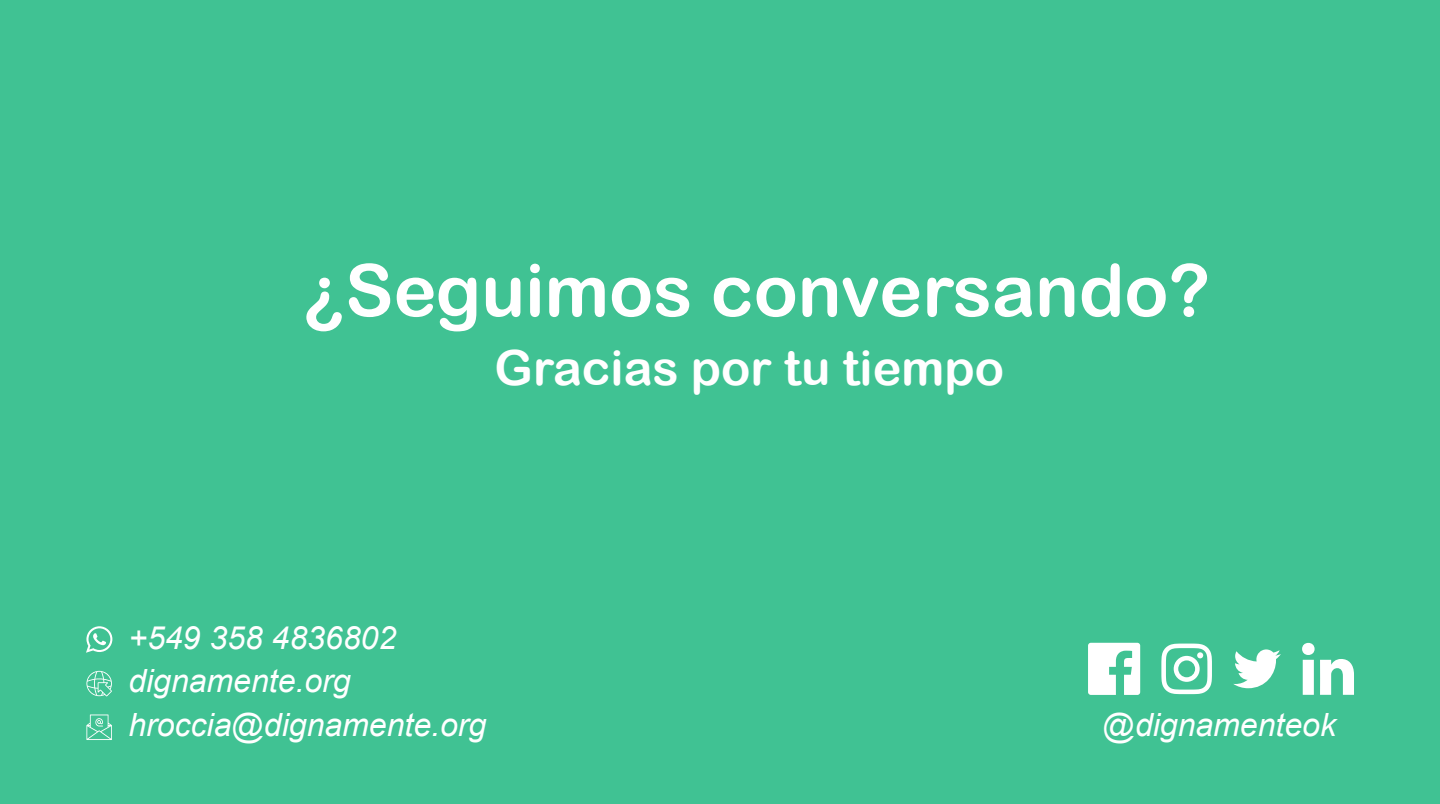
<style>
.page{position:relative;width:1440px;height:804px;background:#40c293}
.page>*{position:absolute;margin:0;border:0;box-sizing:border-box;transform-origin:0 0}
.t1{font:72.8px "Arial Rounded MT Bold";color:#fff}
.t2{font:48.4px "Arial Rounded MT Bold";color:#fff}
.t3{font:italic 32px/43.6px "Arial";color:#fff}
</style>
<div class="page">
<svg style="left:86px;top:626px;width:26px;height:27px"></svg>
<svg style="left:86px;top:671px;width:26px;height:25px"></svg>
<svg style="left:86px;top:715px;width:26px;height:25px"></svg>
<svg style="left:1161px;top:644px;width:51px;height:50px"></svg>
<svg style="left:1233px;top:649px;width:48px;height:39px"></svg>
<svg style="left:1088px;top:643px;width:52px;height:52px"></svg>
<svg style="left:1302px;top:643px;width:52px;height:52px"></svg>
<h1 class="t1" style="left:303px;top:247px;width:908px">¿Seguimos conversando?</h1>
<h2 class="t2" style="left:495px;top:339px;width:511px">Gracias por tu tiempo</h2>
<p class="t3" style="left:128px;top:616px;width:359px">+549 358 4836802 dignamente.org hroccia@dignamente.org</p>
<p class="t3" style="left:1103px;top:703px;width:235px">@dignamenteok</p>
</div>
